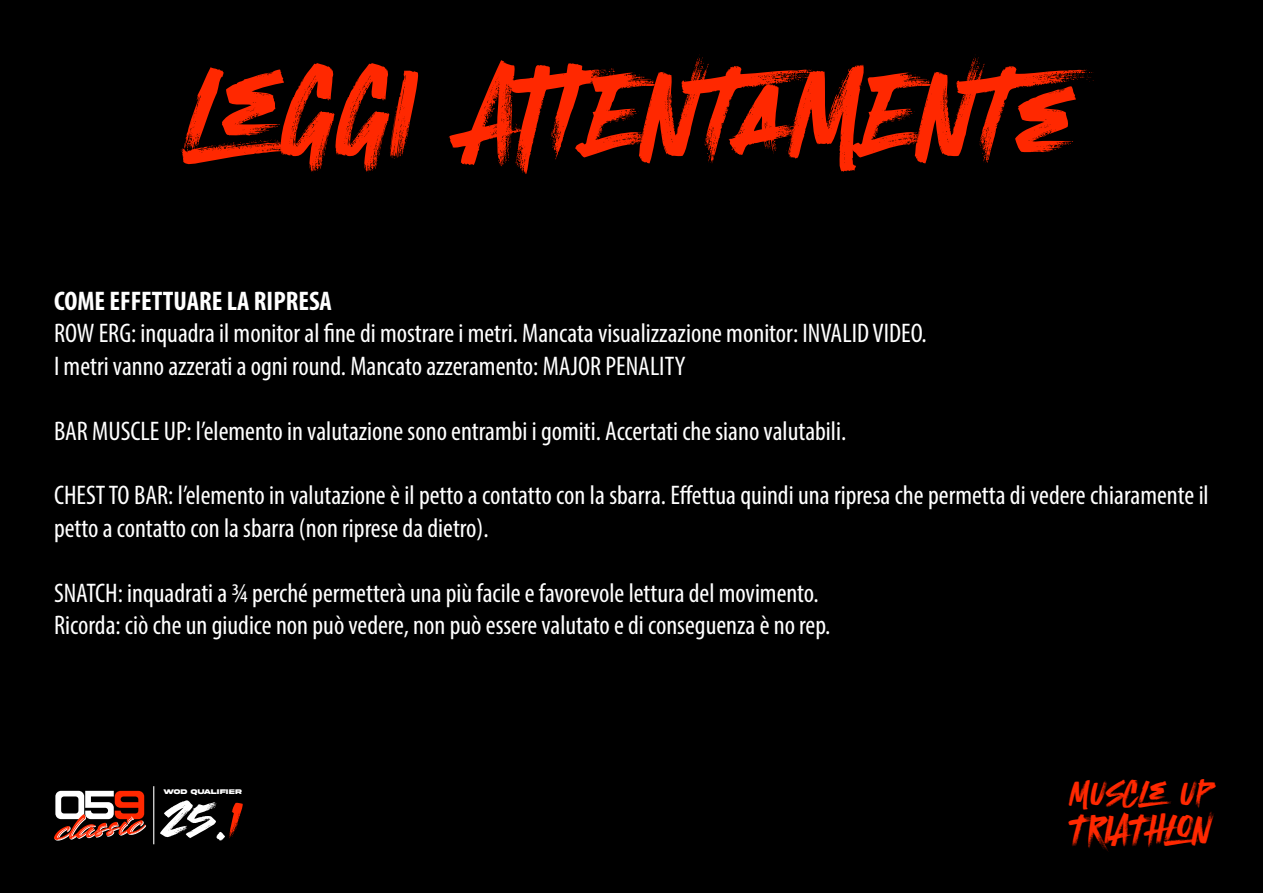
<style>
.page{position:relative;width:1263px;height:893px;background:#000}
.page>*{position:absolute;margin:0;border:0;box-sizing:border-box;transform-origin:0 0}
.t1{font:114.45px "Atomic Marker";color:#ff2800}
.t2{font:51.3px "Atomic Marker";color:#fff}
.t3{font:37.05px "Atomic Marker";color:#ff2800}
.t4{font:31.95px "Atomic Marker";color:#ff2800}
.t5{font:condensed 27px/32.4px "Myriad Pro";color:#fff}
.t6{font:700 condensed 27px "Myriad Pro";color:#fff}
.t7{font:700 7.2px "Akira Expanded Super";letter-spacing:.055em;color:#fff}
.s1{color:#ff2800}
</style>
<div class="page">
<svg style="left:54px;top:791px;width:92px;height:50px"></svg>
<hr style="left:153px;top:786px;width:1px;height:58px;background:#fff">
<h1 class="t1" style="left:187px;top:48px;width:933px">LEGGI ATTENTAMENTE</h1>
<p class="t6" style="left:54px;top:284px;width:279px">COME EFFETTUARE LA RIPRESA</p>
<p class="t5" style="left:54px;top:317px;width:874px">ROW ERG: inquadra il monitor al fine di mostrare i metri. Mancata visualizzazione monitor: INVALID VIDEO.<br>I metri vanno azzerati a ogni round. Mancato azzeramento: MAJOR PENALITY</p>
<p class="t5" style="left:54px;top:414px;width:794px">BAR MUSCLE UP: l’elemento in valutazione sono entrambi i gomiti. Accertati che siano valutabili.</p>
<p class="t5" style="left:54px;top:479px;width:1156px">CHEST TO BAR: l’elemento in valutazione è il petto a contatto con la sbarra. Effettua quindi una ripresa che permetta di vedere chiaramente il petto a contatto con la sbarra (non riprese da dietro).</p>
<p class="t5" style="left:54px;top:576px;width:778px">SNATCH: inquadrati a ¾ perché permetterà una più facile e favorevole lettura del movimento.<br>Ricorda: ciò che un giudice non può vedere, non può essere valutato e di conseguenza è no rep.</p>
<p class="t7" style="left:163px;top:788px;width:80px">WOD QUALIFIER</p>
<p class="t4" style="left:1070px;top:775px;width:143px">MUSCLE UP</p>
<h3 class="t3" style="left:1070px;top:809px;width:143px">TRIATHLON</h3>
<h2 class="t2" style="left:163px;top:791px;width:80px">25.<span class="s1">1</span></h2>
</div>
